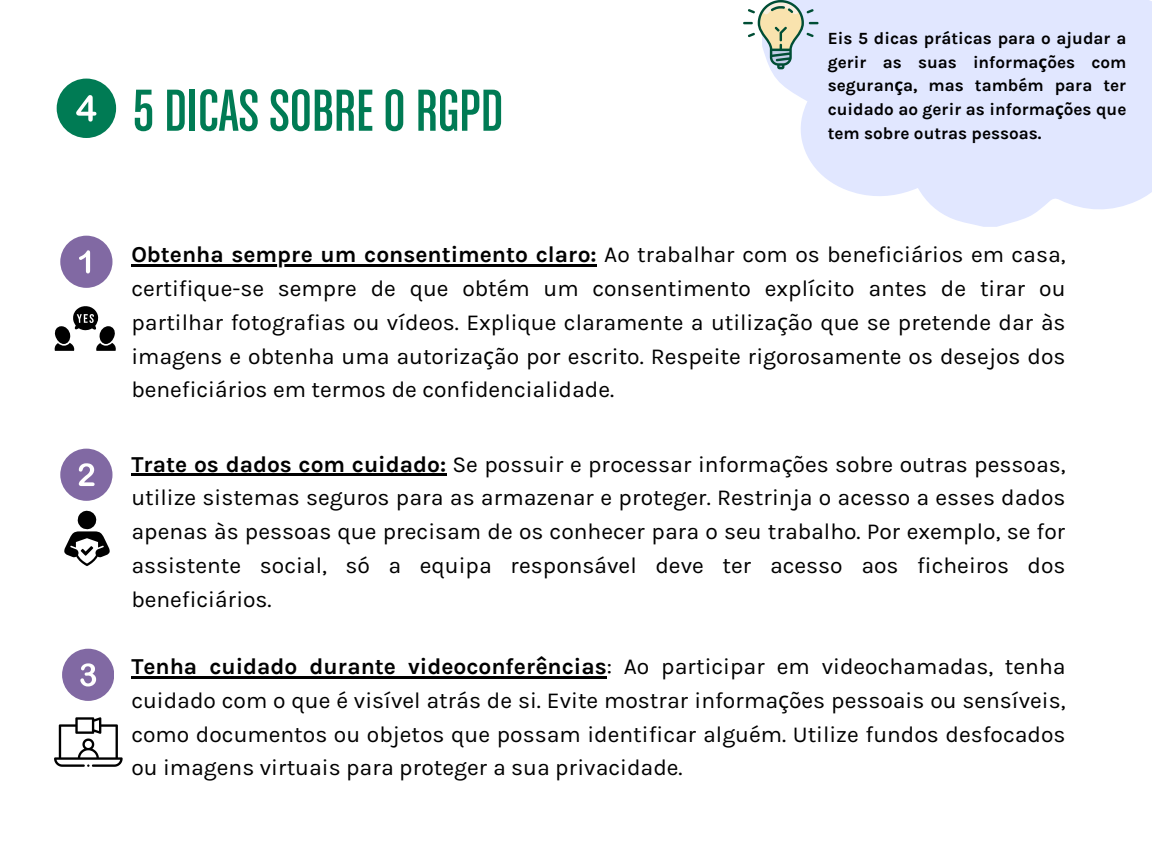
<style>
.page{position:relative;width:1152px;height:864px;background:#fff}
.page>*{position:absolute;margin:0;border:0;box-sizing:border-box;transform-origin:0 0}
.t1{font:63px "Chalet Comprime Cologne Eighty";color:#007b54}
.t2{font:22.8px/33.8px "Karla";color:#000;text-align:justify}
.t3{font:700 22.8px "Karla";color:#000}
.t4{font:700 17.1px/23.7px "Karla";color:#000;text-align:justify}
.s1{font-family:"Noto Sans"}
.s2{font-weight:700}
.s3{font-weight:400}
</style>
<div class="page">
<div style="left:60px;top:449px;width:52px;height:51px;background:#8169a3;border-radius:50%"></div>
<svg style="left:79px;top:463px;width:16px;height:23px"></svg>
<div style="left:62px;top:649px;width:52px;height:51px;background:#8169a3;border-radius:50%"></div>
<svg style="left:80px;top:663px;width:16px;height:23px"></svg>
<svg style="left:131px;top:265px;width:16px;height:2px"></svg>
<hr style="left:147px;top:265px;width:450px;height:2px;background:#000">
<hr style="left:131px;top:474px;width:63px;height:2px;background:#000">
<hr style="left:194px;top:474px;width:252px;height:2px;background:#000">
<hr style="left:131px;top:676px;width:476px;height:3px;background:#000">
<svg style="left:54px;top:306px;width:62px;height:45px"></svg>
<svg style="left:64px;top:510px;width:46px;height:56px"></svg>
<svg style="left:54px;top:717px;width:69px;height:50px"></svg>
<svg style="left:770px;top:0;width:382px;height:227px;fill:#e1e7ff"></svg>
<svg style="left:743px;top:0;width:75px;height:69px"></svg>
<div style="left:57px;top:79px;width:59px;height:59px;background:#007b54;border-radius:50%"></div>
<svg style="left:76px;top:95px;width:20px;height:27px"></svg>
<div style="left:60px;top:236px;width:52px;height:51px;background:#8169a3;border-radius:50%"></div>
<svg style="left:79px;top:250px;width:11px;height:23px"></svg>
<p class="t1" style="left:133px;top:87px;width:372px">5 DICAS SOBRE O RGPD</p>
<p class="t4" style="left:828px;top:27px;width:300px">Eis 5 dicas práticas para o ajudar a gerir as suas informa<span class="s1">ç</span>ões com seguran<span class="s1">ç</span>a, mas também para ter cuidado ao gerir as informa<span class="s1">ç</span>ões que</p>
<p class="t4" style="left:828px;top:121px;width:215px">tem sobre outras pessoas.</p>
<p class="t2" style="left:131px;top:238px;width:936px"><span class="s2">Obtenha sempre um consentimento claro:</span> Ao trabalhar com os beneficiários em casa,</p>
<p class="t2" style="left:131px;top:272px;width:936px">certifique-se sempre de que obtém um consentimento explícito antes de tirar ou partilhar fotografias ou vídeos. Explique claramente a utiliza<span class="s1">ç</span>ão que se pretende dar às imagens e obtenha uma autoriza<span class="s1">ç</span>ão por escrito. Respeite rigorosamente os desejos dos beneficiários em termos de confidencialidade.</p>
<p class="t2" style="left:131px;top:447px;width:936px"><span class="s2">Trate os dados com cuidado:</span> Se possuir e processar informa<span class="s1">ç</span>ões sobre outras pessoas,</p>
<p class="t2" style="left:131px;top:481px;width:936px">utilize sistemas seguros para as armazenar e proteger. Restrinja o acesso a esses dados apenas às pessoas que precisam de os conhecer para o seu trabalho. Por exemplo, se for assistente social, só a equipa responsável deve ter acesso aos ficheiros dos beneficiários.</p>
<p class="t3" style="left:131px;top:653px;width:936px">Tenha cuidado durante videoconferências<span class="s3">: Ao participar em videochamadas, tenha</span></p>
<p class="t2" style="left:131px;top:683px;width:936px">cuidado com o que é visível atrás de si. Evite mostrar informa<span class="s1">ç</span>ões pessoais ou sensíveis, como documentos ou objetos que possam identificar alguém. Utilize fundos desfocados ou imagens virtuais para proteger a sua privacidade.</p>
</div>
